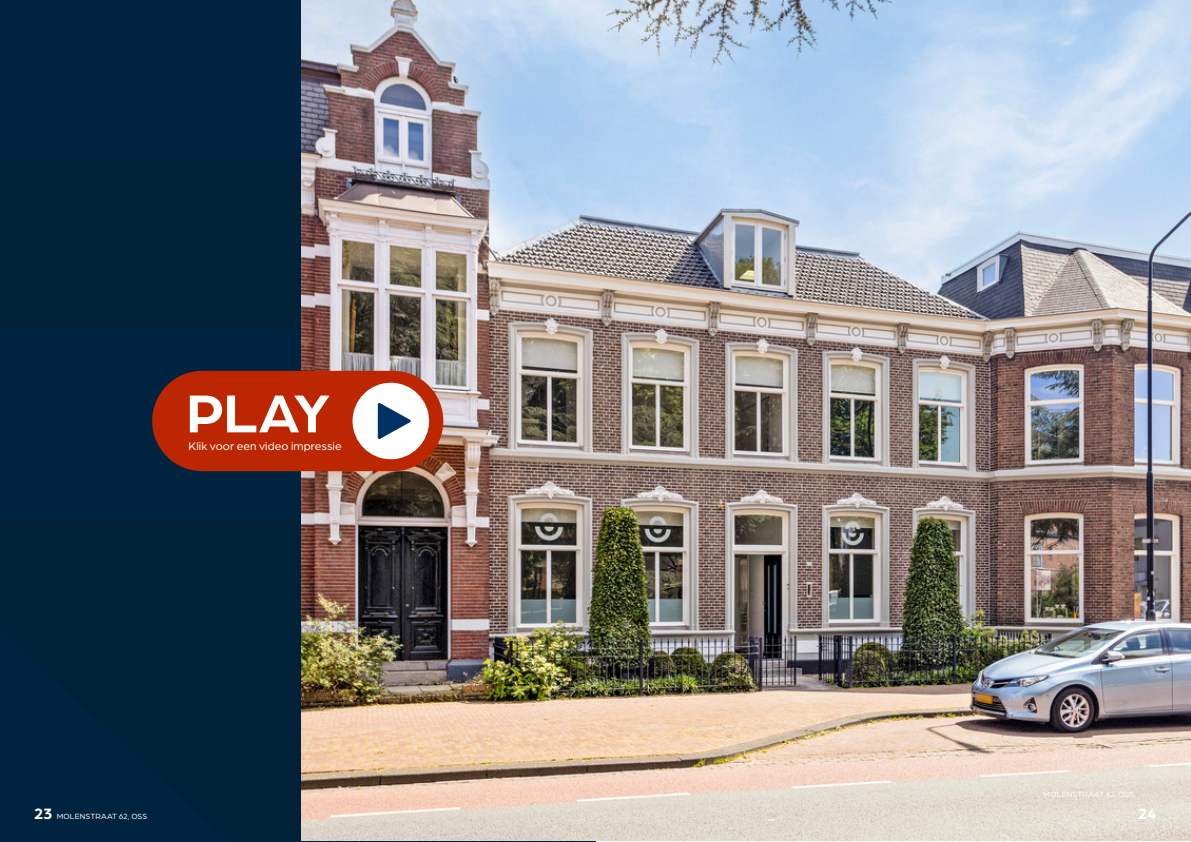
<style>
.page{position:relative;width:1191px;height:842px;background:#fff}
.page>*{position:absolute;margin:0;border:0;box-sizing:border-box;transform-origin:0 0}
.t1{font:700 56.7px "Arboria";color:#fff}
.t2{font:700 16px "Arboria";color:#fff}
.t3{font:11.8px "Arboria";letter-spacing:.005em;color:#fff}
.t4{font:8px "Arboria";letter-spacing:.015em;color:#fff}
</style>
<div class="page">
<div style="left:0;top:0;width:595px;height:842px;background:#002138"></div>
<img style="left:302px;top:0;width:889px;height:840px">
<div style="left:152px;top:371px;width:291px;height:100px;background:#bc2701;border-radius:50px"></div>
<div style="left:352px;top:383px;width:77px;height:76px;background:#fff;border-radius:50%"></div>
<svg style="left:378px;top:403px;width:33px;height:36px"></svg>
<h1 class="t1" style="left:186px;top:374px;width:145px">PLAY</h1>
<h3 class="t3" style="left:189px;top:438px;width:154px">Klik voor een video impressie</h3>
<p class="t4" style="left:1043px;top:789px;width:92px">MOLENSTRAAT 62, OSS</p>
<h2 class="t2" style="left:34px;top:803px;width:20px">23</h2>
<h2 class="t2" style="left:1138px;top:803px;width:20px">24</h2>
<p class="t4" style="left:57px;top:811px;width:92px">MOLENSTRAAT 62, OSS</p>
</div>
